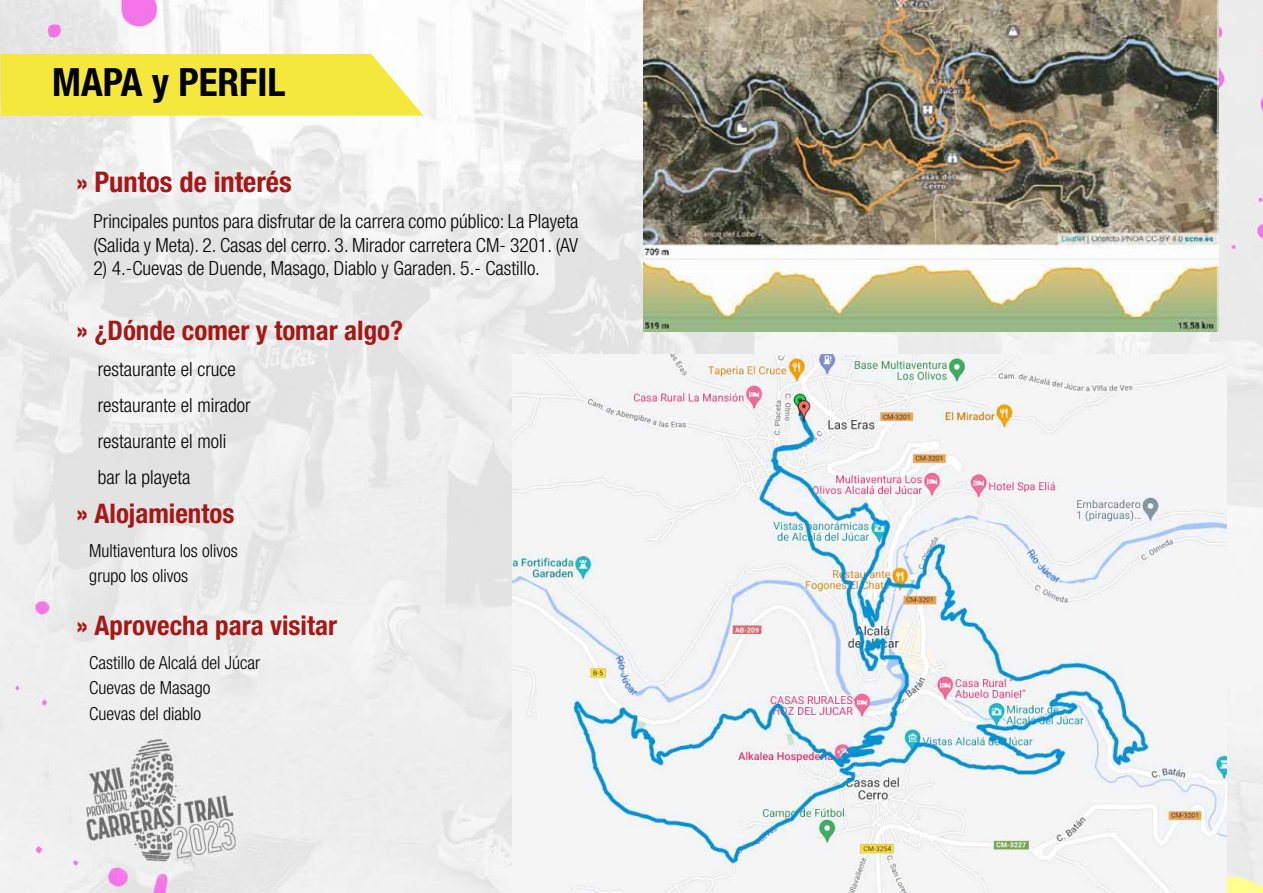
<style>
.page{position:relative;width:1263px;height:893px;background:#fff}
.page>*{position:absolute;margin:0;border:0;box-sizing:border-box;transform-origin:0 0}
.t1{font:700 condensed 39px "Helvetica Neue";color:#000}
.t2{font:700 condensed 28.5px "Helvetica Neue";color:#a51816}
.t3{font:700 condensed 27px "Helvetica Neue";color:#a51816}
.t4{font:300 condensed 19.5px/36px "Helvetica Neue";color:#000}
.t5{font:300 condensed 18px/25.5px "Helvetica Neue";color:#000}
.s1{font-size:27px}
</style>
<div class="page">
<img style="left:1px;top:0;width:1262px;height:893px">
<svg style="left:1px;top:54px;width:423px;height:62px;background:#f5e949"></svg>
<img style="left:512px;top:355px;width:715px;height:538px">
<img style="left:644px;top:0;width:574px;height:331px">
<h1 class="t1" style="left:52px;top:59px;width:235px">MAPA y PERFIL</h1>
<h2 class="t2" style="left:77px;top:165px;width:217px"><span class="s1">»</span> Puntos de interés</h2>
<p class="t4" style="left:94px;top:210px;width:486px;line-height:23.2px">Principales puntos para disfrutar de la carrera como público: La Playeta (Salida y Meta). 2. Casas del cerro. 3. Mirador carretera CM- 3201. (AV</p>
<p class="t4" style="left:94px;top:250px;width:448px">2) 4.-Cuevas de Duende, Masago, Diablo y Garaden. 5.- Castillo.</p>
<h3 class="t3" style="left:77px;top:314px;width:328px">» ¿Dónde comer y tomar algo?</h3>
<p class="t4" style="left:98px;top:351px;width:154px">restaurante el cruce restaurante el mirador restaurante el moli bar la playeta</p>
<h3 class="t3" style="left:77px;top:497px;width:159px">» Alojamientos</h3>
<p class="t5" style="left:89px;top:537px;width:150px">Multiaventura los olivos grupo los olivos</p>
<h3 class="t3" style="left:77px;top:609px;width:262px">» Aprovecha para visitar</h3>
<p class="t5" style="left:89px;top:649px;width:172px">Castillo de Alcalá del Júcar<br>Cuevas de Masago<br>Cuevas del diablo</p>
</div>
